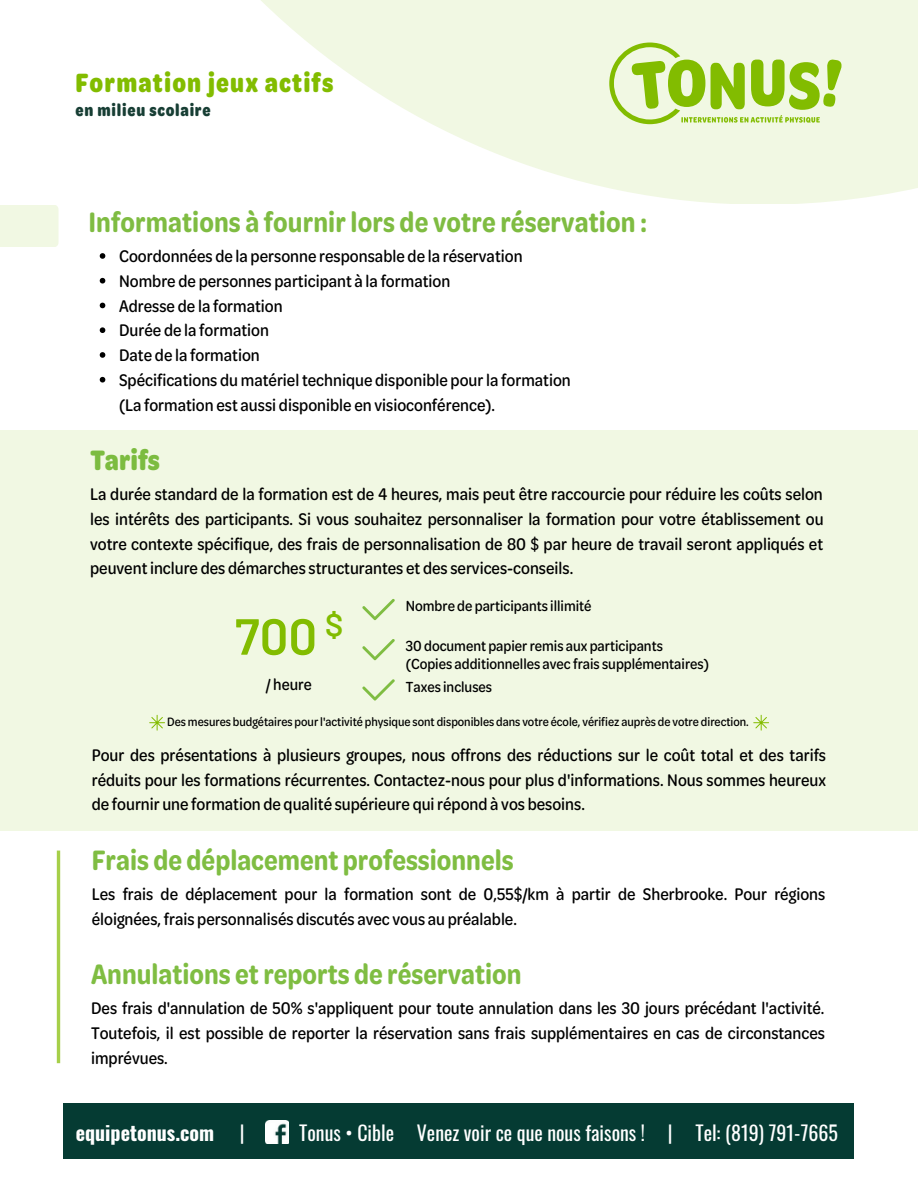
<style>
.page{position:relative;width:918px;height:1188px;background:#fff}
.page>*{position:absolute;margin:0;border:0;box-sizing:border-box;transform-origin:0 0}
.t1{font:600 50.7px "Barlow";color:#82bc00}
.t2{font:600 30px "Omnes Cond";color:#7fbd42}
.t3{font:600 30px "Omnes Cond";letter-spacing:.005em;color:#7fbc42}
.t4{font:700 30px "Omnes Cond";color:#7cbc40}
.t5{font:700 28.2px "Omnes Cond";letter-spacing:.04em;color:#82bc00}
.t6{font:19.95px "Oswald";color:#fff}
.t7{font:700 19.95px "Oswald";color:#fff}
.t8{font:500 18px/24.8px "Omnes Cond";color:#000;text-align:justify}
.t9{font:700 18px "Omnes Cond";letter-spacing:.04em;color:#173e34}
.t10{font:500 17.1px "Omnes Cond";color:#000}
.t11{font:500 15.6px/18px "Omnes Cond";color:#000}
.t12{font:500 13.05px "Omnes Cond";color:#000}
</style>
<div class="page">
<div style="left:0;top:431px;width:918px;height:400px;background:#f1f8e3"></div>
<div style="left:0;top:205px;width:59px;height:42px;background:#f1f8e3"></div>
<div style="left:63px;top:1103px;width:791px;height:56px;background:#053b33"></div>
<img style="left:266px;top:1120px;width:23px;height:24px">
<svg style="left:362px;top:599px;width:33px;height:21px"></svg>
<svg style="left:362px;top:639px;width:33px;height:21px"></svg>
<svg style="left:362px;top:679px;width:33px;height:22px"></svg>
<svg style="left:149px;top:715px;width:16px;height:16px"></svg>
<svg style="left:753px;top:715px;width:16px;height:16px"></svg>
<hr style="left:57px;top:851px;width:3px;height:212px;background:#a6cf49">
<svg style="left:100px;top:253px;width:5px;height:6px"></svg>
<svg style="left:100px;top:278px;width:5px;height:6px"></svg>
<svg style="left:100px;top:303px;width:5px;height:5px"></svg>
<svg style="left:100px;top:327px;width:5px;height:6px"></svg>
<svg style="left:100px;top:352px;width:5px;height:6px"></svg>
<svg style="left:100px;top:377px;width:5px;height:6px"></svg>
<svg style="left:261px;top:0;width:657px;height:204px;fill:#f1f8e3"></svg>
<svg style="left:609px;top:43px;width:233px;height:81px;background:#c7e18d"></svg>
<h3 class="t5" style="left:75px;top:65px;width:260px">Formation jeux actifs</h3>
<p class="t9" style="left:75px;top:99px;width:137px">en milieu scolaire</p>
<h2 class="t3" style="left:88px;top:204px;width:560px">Informations à fournirlors de votre réservation :</h2>
<p class="t8" style="left:119px;top:244px;width:453px;text-align:left">Coordonnées de la personne responsable de la réservation Nombre de personnes participant à la formation<br>Adresse de la formation<br>Durée de la formation<br>Date de la formation<br>Spécifications dumatérieltechnique disponible pourla formation (La formation est aussi disponible en visioconférence).</p>
<h2 class="t4" style="left:90px;top:442px;width:71px">Tarifs</h2>
<p class="t8" style="left:90px;top:482px;width:735px">La durée standard de la formation est de 4 heures, mais peut être raccourcie pour réduire les coûts selon les intérêts des participants. Si vous souhaitez personnaliser la formation pour votre établissement ou votre contexte spécifique, des frais de personnalisation de 80 $ par heure de travail seront appliqués et peuventinclure des démarches structurantes et des services-conseils.</p>
<h1 class="t1" style="left:235px;top:604px;width:110px">700 <sup>$</sup></h1>
<p class="t10" style="left:266px;top:674px;width:48px">/ heure</p>
<p class="t11" style="left:406px;top:597px;width:187px">Nombre de participants illimité</p>
<p class="t11" style="left:406px;top:637px;width:304px">30 document papierremis aux participants (Copies additionnelles avec frais supplémentaires)</p>
<p class="t11" style="left:406px;top:677px;width:88px">Taxes incluses</p>
<p class="t12" style="left:167px;top:714px;width:583px">Desmesures budgétaires pourl'activité physique sont disponibles dans votre école, vérifiez auprès de votre direction.</p>
<p class="t8" style="left:92px;top:743px;width:736px">Pour des présentations à plusieurs groupes, nous offrons des réductions sur le coût total et des tarifs réduits pour les formations récurrentes. Contactez-nous pour plus d'informations. Nous sommes heureux de fournir une formation de qualité supérieure quirépond à vos besoins.</p>
<h2 class="t2" style="left:92px;top:841px;width:423px">Frais de déplacement professionnels</h2>
<p class="t8" style="left:92px;top:882px;width:735px">Les frais de déplacement pour la formation sont de 0,55$/km à partir de Sherbrooke. Pour régions éloignées, frais personnalisés discutés avec vous au préalable.</p>
<h2 class="t2" style="left:91px;top:956px;width:432px">Annulations etreports de réservation</h2>
<p class="t8" style="left:91px;top:996px;width:736px">Des frais d'annulation de 50% s'appliquent pour toute annulation dans les 30 jours précédant l'activité.<br>Toutefois, il est possible de reporter la réservation sans frais supplémentaires en cas de circonstances imprévues.</p>
<p class="t7" style="left:76px;top:1117px;width:140px">equipetonus.com</p>
<p class="t6" style="left:240px;top:1117px;width:6px">|</p>
<p class="t6" style="left:299px;top:1117px;width:540px">Tonus • Cible Venez voir ce que nous faisons ! | Tel: (819) 791-7665</p>
</div>
